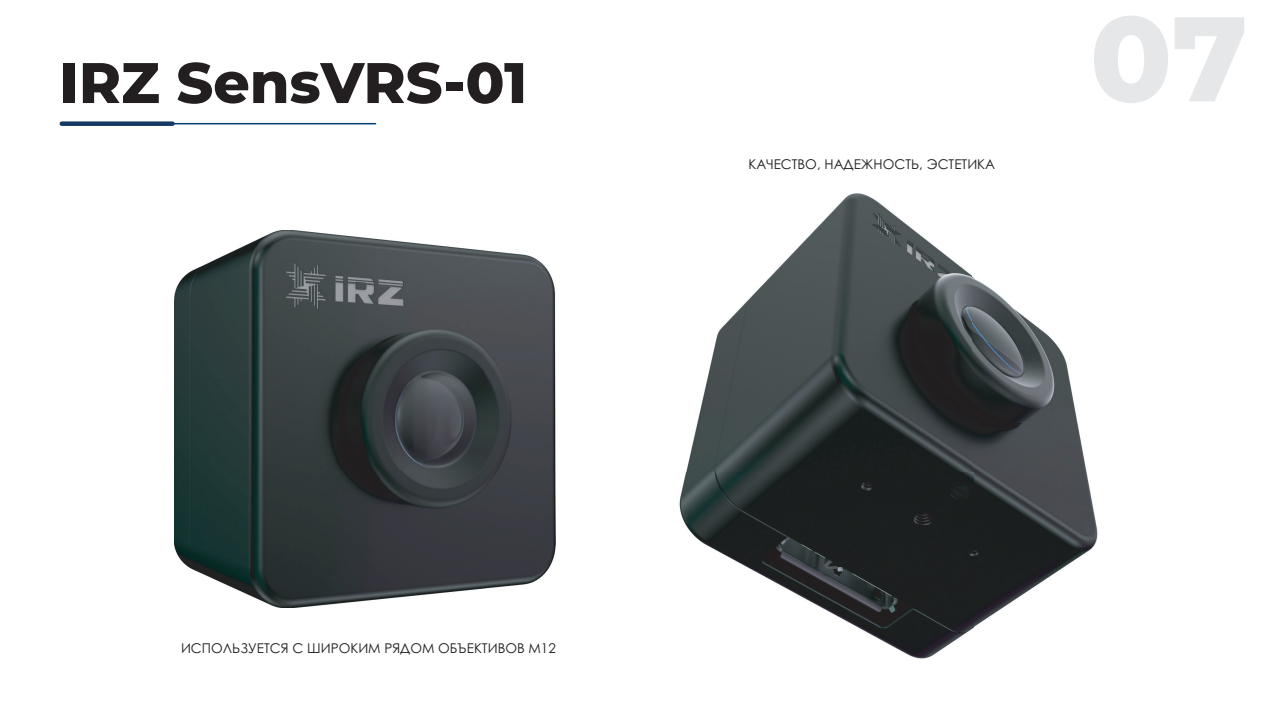
<style>
.page{position:relative;width:1263px;height:711px;background:#fff}
.page>*{position:absolute;margin:0;border:0;box-sizing:border-box;transform-origin:0 0}
.Страница{font:800 120px "Montserrat";color:#e6e7e9}
.Заголовок{font:800 57px "Montserrat";color:#231f20}
.t1{font:13.5px "Century Gothic";color:#231f20}
</style>
<div class="page">
<hr style="left:62px;top:123px;width:314px;height:1px;background:#004071">
<div style="left:62px;top:121px;width:110px;height:5px;background:#143a65"></div>
<img style="left:174px;top:230px;width:381px;height:377px">
<img style="left:679px;top:193px;width:419px;height:466px">
<p class="Заголовок" style="left:60px;top:41px;width:469px">IRZ SensVRS-01</p>
<p class="t1" style="left:181px;top:638px;width:376px">ИСПОЛЬЗУЕТСЯ С ШИРОКИМ РЯДОМ ОБЪЕКТИВОВ M12</p>
<p class="t1" style="left:748px;top:155px;width:248px">КАЧЕСТВО, НАДЕЖНОСТЬ, ЭСТЕТИКА</p>
<p class="Страница" style="left:1090px;top:-29px;width:159px">07</p>
</div>
